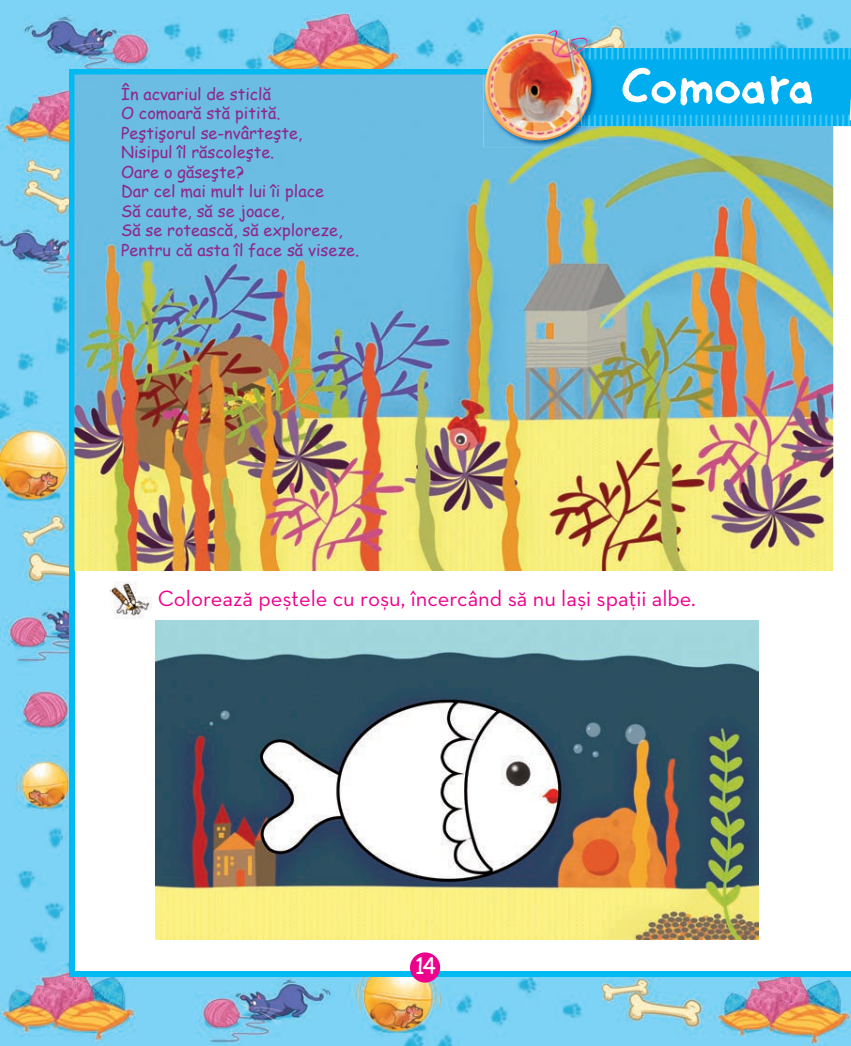
<style>
.page{position:relative;width:851px;height:1046px;background:#fff}
.page>*{position:absolute;margin:0;border:0;box-sizing:border-box;transform-origin:0 0}
.t1{font:56.25px "Proviyoupi";letter-spacing:-.08em;color:#fff}
.t2{font:22.5px "Neutra Text";color:#ed028c}
.t3{font:22.5px "Comic Sans Pro";color:#fff}
.t4{font:16.25px/19.5px "Comic Sans MS";color:#90268f}
</style>
<div class="page">
<img style="left:0;top:0;width:850px;height:1045px">
<div style="left:71px;top:71px;width:779px;height:903px;background:#fff"></div>
<div style="left:69px;top:69px;width:5px;height:907px;background:#00baf1"></div>
<div style="left:74px;top:69px;width:776px;height:5px;background:#00baf1"></div>
<div style="left:69px;top:971px;width:781px;height:5px;background:#00baf1"></div>
<svg style="left:408px;top:952px;width:33px;height:31px"></svg>
<img style="left:74px;top:74px;width:759px;height:497px">
<svg style="left:598px;top:48px;width:252px;height:78px"></svg>
<img style="left:483px;top:29px;width:115px;height:40px">
<img style="left:483px;top:74px;width:115px;height:73px">
<img style="left:596px;top:48px;width:2px;height:78px">
<img style="left:591px;top:48px;width:5px;height:78px">
<img style="left:484px;top:30px;width:107px;height:110px">
<img style="left:110px;top:581px;width:41px;height:38px">
<img style="left:156px;top:620px;width:602px;height:319px">
<p class="t4" style="left:121px;top:84px;width:161px">În acvariul de sticlă<br>O comoară stă pitită.</p>
<p class="t4" style="left:121px;top:123px;width:239px">Peştişorul se-nvârteşte,<br>Nisipul îl răscoleşte.<br>Oare o găseşte?<br>Dar cel mai mult lui îi place<br>Să caute, să se joace,<br>Să se rotească, să exploreze,<br>Pentru că asta îl face să viseze.</p>
<h1 class="t1" style="left:618px;top:53px;width:199px">Comoara</h1>
<h2 class="t2" style="left:158px;top:584px;width:539px">Colorează peştele cu roşu, încercând să nu laşi spaţii albe.</h2>
<h2 class="t3" style="left:415px;top:949px;width:23px">14</h2>
</div>
